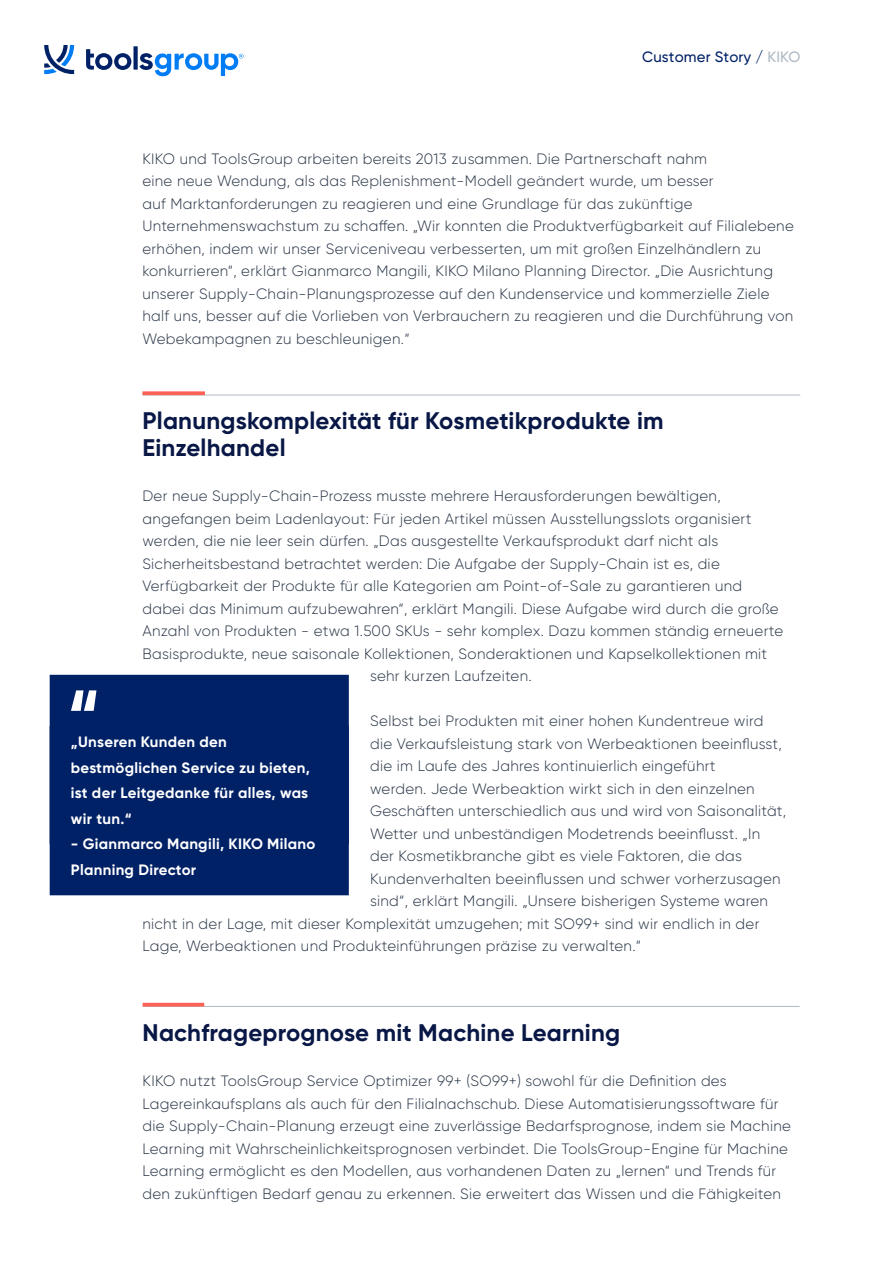
<style>
.page{position:relative;width:893px;height:1263px;background:#fff}
.page>*{position:absolute;margin:0;border:0;box-sizing:border-box;transform-origin:0 0}
.t1{font:700 24px/26.8px "Gilroy";letter-spacing:.01em;color:#081745}
.t2{font:300 15px/22.5px "Gilroy";letter-spacing:.02em;color:#293647}
.t3{font:700 15px/25.5px "Gilroy";letter-spacing:.02em;color:#fff}
.t4{font:500 15px "Gilroy";letter-spacing:.01em;color:#002166}
.s1{color:#b0bac4}
</style>
<div class="page">
<hr style="left:142px;top:395px;width:658px;height:1px;background:#b0bac4">
<svg style="left:142px;top:391px;width:63px;height:4px"></svg>
<svg style="left:86px;top:49px;width:45px;height:21px"></svg>
<div style="left:133px;top:46px;width:5px;height:24px;background:#002166"></div>
<svg style="left:44px;top:45px;width:30px;height:29px"></svg>
<svg style="left:139px;top:53px;width:105px;height:23px"></svg>
<div style="left:50px;top:675px;width:299px;height:169px;background:#002166"></div>
<div style="left:50px;top:726px;width:299px;height:169px;background:#002166"></div>
<svg style="left:71px;top:690px;width:25px;height:21px"></svg>
<hr style="left:143px;top:1006px;width:657px;height:1px;background:#b0bac4">
<hr style="left:143px;top:1003px;width:61px;height:3px;background:#ff6154">
<p class="t4" style="left:642px;top:47px;width:160px">Customer Story / <span class="s1">KIKO</span></p>
<p class="t2" style="left:142px;top:147px;width:653px">KIKO und ToolsGroup arbeiten bereits 2013 zusammen. Die Partnerschaft nahm<br>eine neue Wendung, als das Replenishment-Modell geändert wurde, um besser<br>auf Marktanforderungen zu reagieren und eine Grundlage für das zukünftige Unternehmenswachstum zu schaffen. „Wir konnten die Produktverfügbarkeit auf Filialebene erhöhen, indem wir unser Serviceniveau verbesserten, um mit großen Einzelhändlern zu konkurrieren“, erklärt Gianmarco Mangili, KIKO Milano Planning Director. „Die Ausrichtung unserer Supply-Chain-Planungsprozesse auf den Kundenservice und kommerzielle Ziele half uns, besser auf die Vorlieben von Verbrauchern zu reagieren und die Durchführung von Webekampagnen zu beschleunigen.“</p>
<h1 class="t1" style="left:142px;top:407px;width:523px">Planungskomplexität für Kosmetikprodukte im<br>Einzelhandel</h1>
<p class="t2" style="left:142px;top:484px;width:580px">Der neue Supply-Chain-Prozess musste mehrere Herausforderungen bewältigen,</p>
<p class="t2" style="left:142px;top:507px;width:610px">angefangen beim Ladenlayout: Für jeden Artikel müssen Ausstellungsslots organisiert</p>
<p class="t2" style="left:142px;top:529px;width:577px">werden, die nie leer sein dürfen. „Das ausgestellte Verkaufsprodukt darf nicht als</p>
<p class="t2" style="left:142px;top:552px;width:579px">Sicherheitsbestand betrachtet werden: Die Aufgabe der Supply-Chain ist es, die</p>
<p class="t2" style="left:142px;top:574px;width:601px">Verfügbarkeit der Produkte für alle Kategorien am Point-of-Sale zu garantieren und</p>
<p class="t2" style="left:142px;top:597px;width:638px">dabei das Minimum aufzubewahren“, erklärt Mangili. Diese Aufgabe wird durch die große</p>
<p class="t2" style="left:142px;top:619px;width:642px">Anzahl von Produkten - etwa 1.500 SKUs - sehr komplex. Dazu kommen ständig erneuerte</p>
<p class="t2" style="left:142px;top:642px;width:626px">Basisprodukte, neue saisonale Kollektionen, Sonderaktionen und Kapselkollektionen mit</p>
<p class="t2" style="left:370px;top:664px;width:163px">sehr kurzen Laufzeiten.</p>
<p class="t2" style="left:370px;top:709px;width:395px">Selbst bei Produkten mit einer hohen Kundentreue wird</p>
<p class="t2" style="left:370px;top:732px;width:413px">die Verkaufsleistung stark von Werbeaktionen beeinflusst,</p>
<p class="t2" style="left:370px;top:754px;width:347px">die im Laufe des Jahres kontinuierlich eingeführt</p>
<p class="t2" style="left:370px;top:777px;width:386px">werden. Jede Werbeaktion wirkt sich in den einzelnen</p>
<p class="t2" style="left:370px;top:799px;width:418px">Geschäften unterschiedlich aus und wird von Saisonalität,</p>
<p class="t2" style="left:370px;top:822px;width:392px">Wetter und unbeständigen Modetrends beeinflusst. „In</p>
<p class="t2" style="left:370px;top:844px;width:373px">der Kosmetikbranche gibt es viele Faktoren, die das</p>
<p class="t2" style="left:370px;top:867px;width:412px">Kundenverhalten beeinflussen und schwer vorherzusagen</p>
<p class="t2" style="left:370px;top:889px;width:399px">sind“, erklärt Mangili. „Unsere bisherigen Systeme waren</p>
<p class="t2" style="left:142px;top:912px;width:619px">nicht in der Lage, mit dieser Komplexität umzugehen; mit SO99+ sind wir endlich in der</p>
<p class="t2" style="left:142px;top:934px;width:500px">Lage, Werbeaktionen und Produkteinführungen präzise zu verwalten.“</p>
<p class="t3" style="left:71px;top:729px;width:240px">„Unseren Kunden den bestmöglichen Service zu bieten, ist der Leitgedanke für alles, was wir tun.“</p>
<p class="t3" style="left:71px;top:831px;width:246px">- Gianmarco Mangili, KIKO Milano<br>Planning Director</p>
<h1 class="t1" style="left:143px;top:1019px;width:479px">Nachfrageprognose mit Machine Learning</h1>
<p class="t2" style="left:142px;top:1069px;width:650px">KIKO nutzt ToolsGroup Service Optimizer 99+ (SO99+) sowohl für die Definition des Lagereinkaufsplans als auch für den Filialnachschub. Diese Automatisierungssoftware für die Supply-Chain-Planung erzeugt eine zuverlässige Bedarfsprognose, indem sie Machine Learning mit Wahrscheinlichkeitsprognosen verbindet. Die ToolsGroup-Engine für Machine Learning ermöglicht es den Modellen, aus vorhandenen Daten zu „lernen“ und Trends für den zukünftigen Bedarf genau zu erkennen. Sie erweitert das Wissen und die Fähigkeiten</p>
</div>
